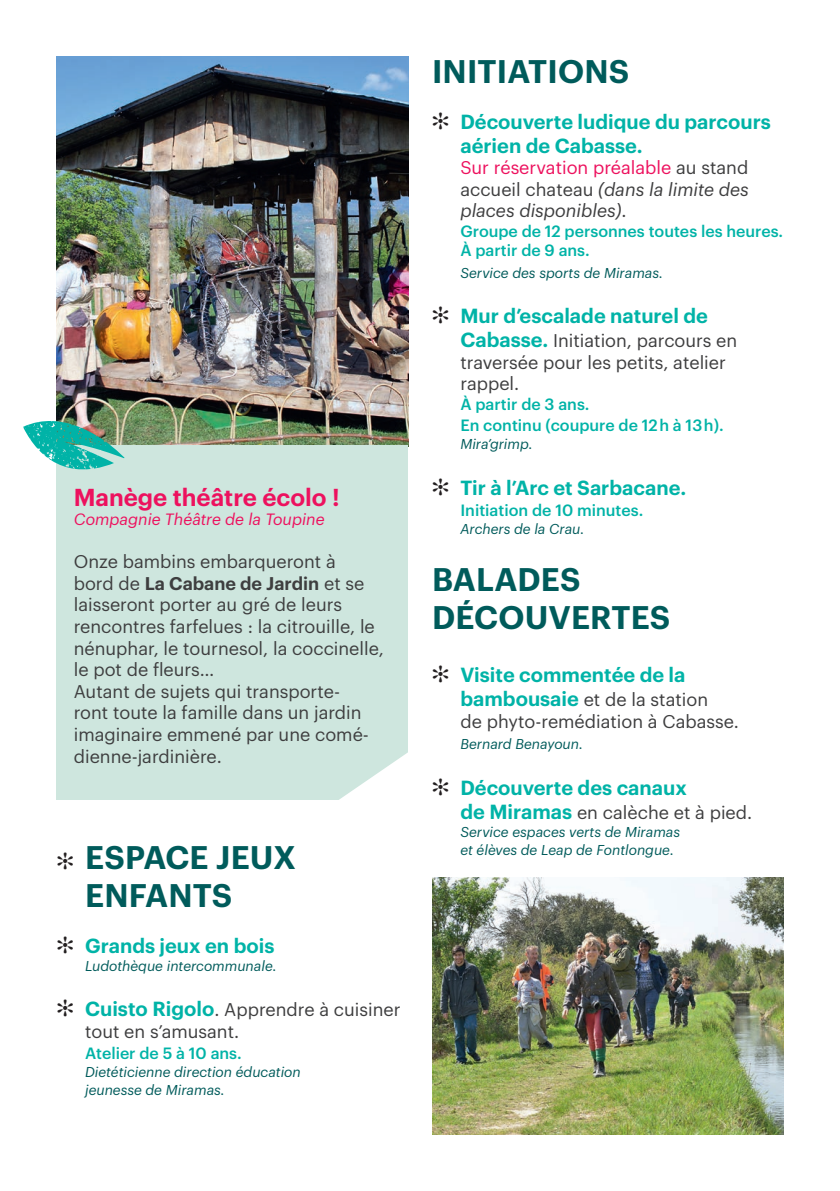
<style>
.page{position:relative;width:840px;height:1191px;background:#fff}
.page>*{position:absolute;margin:0;border:0;box-sizing:border-box;transform-origin:0 0}
.t1{font:600 32px/38.4px "Graphik";letter-spacing:.005em;color:#005b5b}
.t2{font:600 24px "Graphik";color:#ed115e}
.t3{font:600 20px/24px "Graphik";color:#00b3a7}
.t4{font:18px/21.6px "Graphik";color:#3e3e3f}
.t5{font:italic 18px/21.6px "Graphik";color:#3e3e3f;text-align:justify}
.t6{font:500 16px/19.2px "Graphik";color:#00b3a7}
.t7{font:italic 16px "Graphik";color:#ed115e}
.t8{font:italic 14px/18px "Graphik";color:#005b5b}
.s1{font-weight:600}
.s2{color:#231f20}
.s3{font-weight:600;font-size:20px;color:#00b3a7}
.s4{font-style:normal;color:#ed115e}
.s5{font-style:normal}
</style>
<div class="page">
<img style="left:57px;top:57px;width:351px;height:388px">
<div style="left:57px;top:445px;width:351px;height:354px;background:#cee6de"></div>
<svg style="left:330px;top:752px;width:78px;height:48px"></svg>
<img style="left:432px;top:877px;width:350px;height:257px">
<img style="left:23px;top:421px;width:101px;height:48px">
<h2 class="t2" style="left:74px;top:479px;width:267px">Manège théâtre écolo !</h2>
<p class="t7" style="left:74px;top:507px;width:252px">Compagnie Théâtre de la Toupine</p>
<p class="t4" style="left:74px;top:549px;width:311px">Onze bambins embarqueront à<br>bord de <span class="s1">La Cabane de Jardin</span> et se laisseront porter au gré de leurs rencontres farfelues : la citrouille, le nénuphar, le tournesol, la coccinelle, le pot de fleurs…<br>Autant de sujets qui transporte-<br>ront toute la famille dans un jardin imaginaire emmené par une comé&shy;dienne-jardinière.</p>
<h1 class="t1" style="left:85px;top:835px;width:212px;text-indent:-28px"><span class="s2">✻</span> Espace jeux enfants</h1>
<p class="t3" style="left:57px;top:931px;width:219px"><span class="s2">✻</span> Grands jeux en bois</p>
<p class="t8" style="left:85px;top:955px;width:193px">Ludothèque intercommunale.</p>
<p class="t4" style="left:85px;top:997px;width:317px;text-indent:-28px"><span class="s2">✻</span> <span class="s3">Cuisto Rigolo</span>. Apprendre à cuisiner tout en s’amusant.</p>
<p class="t6" style="left:85px;top:1042px;width:158px">Atelier de 5 à 10 ans.</p>
<p class="t8" style="left:85px;top:1062px;width:217px">Dietéticienne direction éducation jeunesse de Miramas.</p>
<h1 class="t1" style="left:432px;top:49px;width:198px">I nitiations</h1>
<p class="t3" style="left:460px;top:108px;width:312px;text-indent:-28px"><span class="s2">✻</span> Découverte ludique du parcours aérien de Cabasse.</p>
<p class="t5" style="left:460px;top:155px;width:290px"><span class="s4">Sur réservation préalable</span> <span class="s5">au stand accueil chateau</span> (dans la limite des places disponibles)<span class="s5">.</span></p>
<p class="t6" style="left:460px;top:220px;width:324px">Groupe de 12 personnes toutes les heures.<br>À partir de 9 ans.</p>
<p class="t8" style="left:460px;top:262px;width:204px">Service des sports de Miramas.</p>
<p class="t3" style="left:432px;top:302px;width:277px"><span class="s2">✻</span> Mur d’escalade naturel de</p>
<p class="t4" style="left:460px;top:328px;width:278px"><span class="s3">Cabasse.</span> Initiation, parcours en traversée pour les petits, atelier rappel.</p>
<p class="t6" style="left:460px;top:391px;width:264px;line-height:21.6px">À partir de 3 ans.<br>En continu (coupure de 12 h à 13 h).</p>
<p class="t8" style="left:460px;top:434px;width:74px">Mira’grimp.</p>
<p class="t3" style="left:432px;top:474px;width:255px"><span class="s2">✻</span> Tir à l’Arc et Sarbacane.</p>
<p class="t6" style="left:460px;top:499px;width:184px">Initiation de 10 minutes.</p>
<p class="t8" style="left:460px;top:519px;width:125px">Archers de la Crau.</p>
<h1 class="t1" style="left:432px;top:557px;width:240px">Balad es<br>Découvertes</h1>
<p class="t3" style="left:432px;top:661px;width:255px"><span class="s2">✻</span> Visite commentée de la</p>
<p class="t4" style="left:460px;top:687px;width:280px"><span class="s3">bambousaie</span> et de la station<br>de phyto-remédiation à Cabasse.</p>
<p class="t8" style="left:460px;top:734px;width:124px">Bernard Benayoun.</p>
<p class="t3" style="left:432px;top:774px;width:256px"><span class="s2">✻</span> Découverte des canaux</p>
<p class="t4" style="left:460px;top:800px;width:293px"><span class="s3">de Miramas</span> en calèche et à pied.</p>
<p class="t8" style="left:460px;top:821px;width:221px">Service espaces verts de Miramas et élèves de Leap de Fontlongue.</p>
</div>
